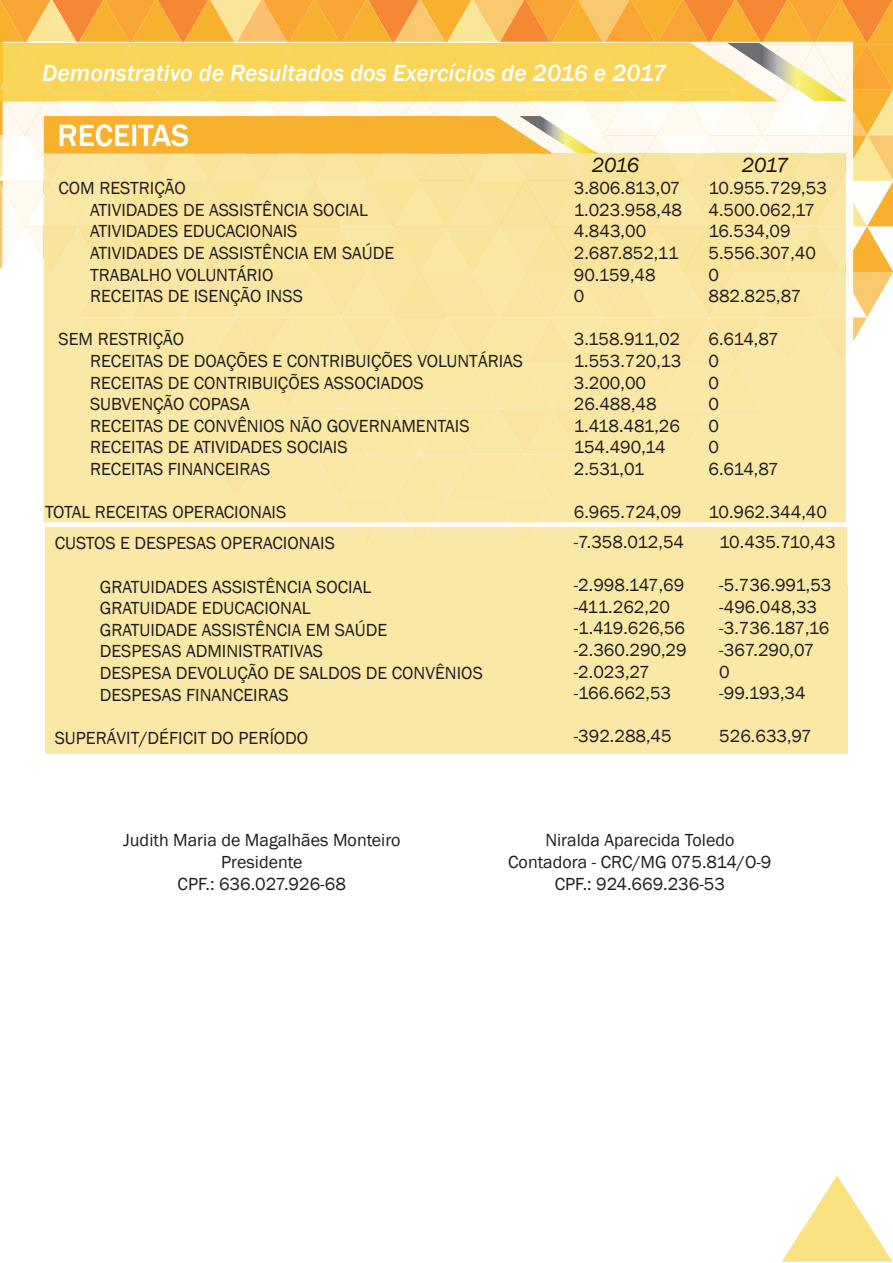
<style>
.page{position:relative;width:893px;height:1263px;background:#fff}
.page>*{position:absolute;margin:0;border:0;box-sizing:border-box;transform-origin:0 0}
.t1{font:500 31.65px "Franklin Gothic";color:#fff}
.t2{font:italic 500 24px "Franklin Gothic";color:#fff}
.t3{font:italic 21px "Franklin Gothic";letter-spacing:-.045em;color:#18120c}
.t4{font:18px/21.6px "Franklin Gothic";color:#201d1e}
.t5{font:18px/21.6px "Franklin Gothic";letter-spacing:-.04em;color:#201d1e}
</style>
<div class="page">
<div style="left:45px;top:586px;width:802px;height:167px;background:#f9e8a6"></div>
<div style="left:45px;top:545px;width:802px;height:41px;background:#fae8a6"></div>
<svg style="left:0;top:0;width:893px;height:545px;background:#f9e09a"></svg>
<svg style="left:782px;top:1175px;width:110px;height:87px"></svg>
<h2 class="t2" style="left:42px;top:59px;width:626px">Demonstrativo de Resultados dos Exercícios de 2016 e 2017</h2>
<h1 class="t1" style="left:57px;top:116px;width:133px">RECEITAS</h1>
<p class="t4" style="left:90px;top:178px;width:306px;text-indent:-32px">COM RESTRIÇÃO<br>ATIVIDADES DE ASSISTÊNCIA SOCIAL<br>ATIVIDADES EDUCACIONAIS<br>ATIVIDADES DE ASSISTÊNCIA EM SAÚDE<br>TRABALHO VOLUNTÁRIO<br>RECEITAS DE ISENÇÃO INSS</p>
<p class="t4" style="left:90px;top:329px;width:435px;text-indent:-32px">SEM RESTRIÇÃO<br>RECEITAS DE DOAÇÕES E CONTRIBUIÇÕES VOLUNTÁRIAS<br>RECEITAS DE CONTRIBUIÇÕES ASSOCIADOS<br>SUBVENÇÃO COPASA<br>RECEITAS DE CONVÊNIOS NÃO GOVERNAMENTAIS<br>RECEITAS DE ATIVIDADES SOCIAIS<br>RECEITAS FINANCEIRAS</p>
<p class="t4" style="left:45px;top:502px;width:243px">TOTAL RECEITAS OPERACIONAIS</p>
<p class="t4" style="left:55px;top:533px;width:282px">CUSTOS E DESPESAS OPERACIONAIS</p>
<p class="t4" style="left:100px;top:576px;width:385px">GRATUIDADES ASSISTÊNCIA SOCIAL<br>GRATUIDADE EDUCACIONAL<br>GRATUIDADE ASSISTÊNCIA EM SAÚDE<br>DESPESAS ADMINISTRATIVAS<br>DESPESA DEVOLUÇÃO DE SALDOS DE CONVÊNIOS<br>DESPESAS FINANCEIRAS</p>
<p class="t4" style="left:55px;top:727px;width:255px">SUPERÁVIT/DÉFICIT DO PERÍODO</p>
<p class="t3" style="left:592px;top:151px;width:49px">2016</p>
<p class="t3" style="left:742px;top:151px;width:48px">2017</p>
<p class="t4" style="left:574px;top:178px;width:110px">3.806.813,07<br>1.023.958,48<br>4.843,00<br>2.687.852,11<br>90.159,48<br>0</p>
<p class="t4" style="left:574px;top:329px;width:109px">3.158.911,02<br>1.553.720,13<br>3.200,00<br>26.488,48<br>1.418.481,26<br>154.490,14<br>2.531,01</p>
<p class="t4" style="left:574px;top:502px;width:109px">6.965.724,09</p>
<p class="t4" style="left:574px;top:531px;width:112px">-7.358.012,54</p>
<p class="t4" style="left:574px;top:575px;width:114px">-2.998.147,69 -411.262,20 -1.419.626,56 -2.360.290,29 -2.023,27 -166.662,53</p>
<p class="t4" style="left:574px;top:726px;width:99px">-392.288,45</p>
<p class="t4" style="left:708px;top:178px;width:120px">10.955.729,53<br>4.500.062,17<br>16.534,09<br>5.556.307,40<br>0<br>882.825,87</p>
<p class="t5" style="left:708px;top:329px;width:72px">6.614,87<br>0<br>0<br>0<br>0<br>0<br>6.614,87</p>
<p class="t4" style="left:708px;top:502px;width:120px">10.962.344,40</p>
<p class="t4" style="left:719px;top:531px;width:118px">10.435.710,43</p>
<p class="t4" style="left:719px;top:575px;width:114px">-5.736.991,53 -496.048,33 -3.736.187,16 -367.290,07<br>0<br>-99.193,34</p>
<p class="t4" style="left:719px;top:726px;width:94px">526.633,97</p>
<p class="t4" style="left:123px;top:830px;width:279px;text-align:center">Judith Maria de Magalhães Monteiro<br>Presidente<br>CPF.: 636.027.926-68</p>
<p class="t4" style="left:508px;top:830px;width:265px;text-align:center">Niralda Aparecida Toledo<br>Contadora - CRC/MG 075.814/O-9<br>CPF.: 924.669.236-53</p>
</div>
